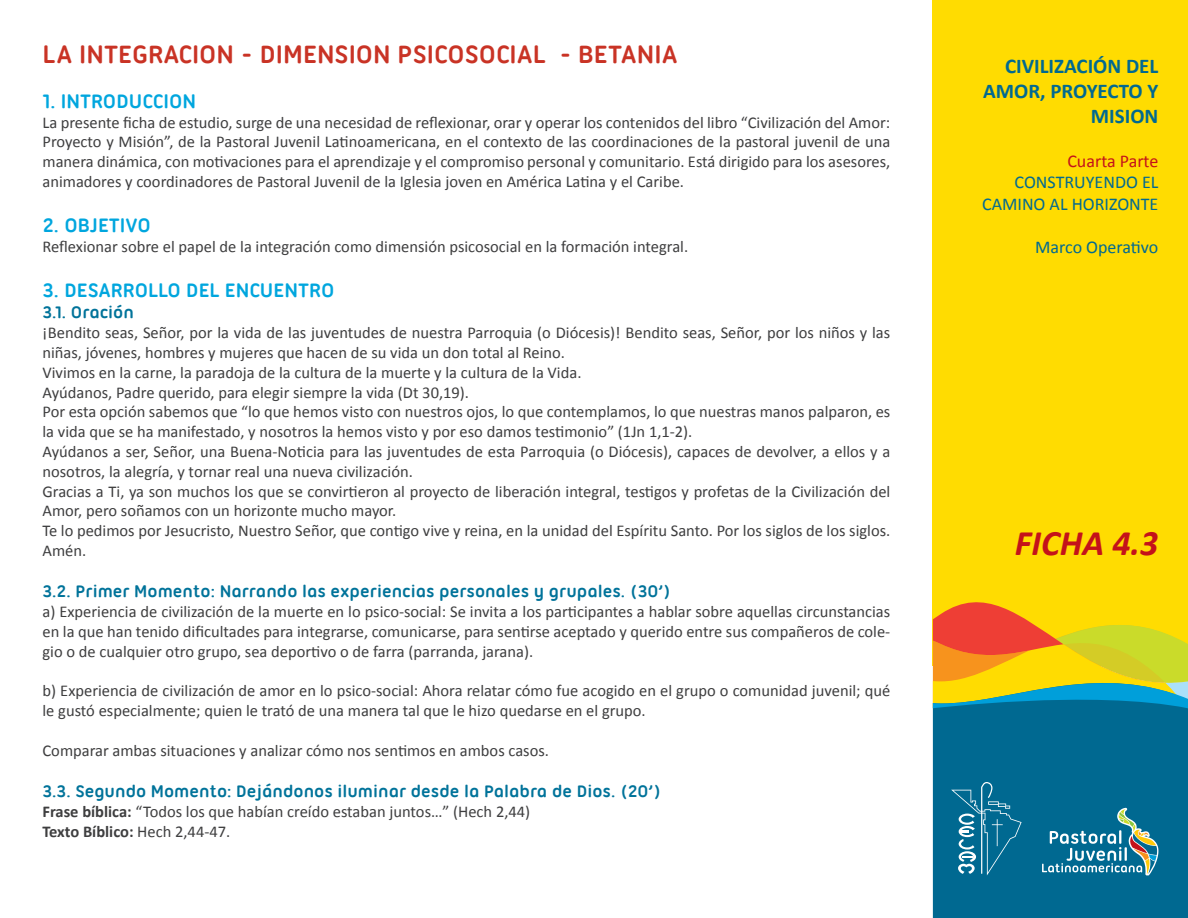
<style>
.page{position:relative;width:1188px;height:918px;background:#fff}
.page>*{position:absolute;margin:0;border:0;box-sizing:border-box;transform-origin:0 0}
.t1{font:italic 700 36px "Calibri";color:#c4121a}
.titulos{font:700 27px "Ubuntu Titling";color:#c93325}
.subtitulos{font:700 21px "Ubuntu Titling";color:#00a6de}
.t2{font:700 21px/25.2px "Calibri";color:#006991;text-align:right}
.subtitulo_3{font:700 18px "Ubuntu Titling";color:#00739a}
.t3{font:18px/21.6px "Calibri";color:#006991;text-align:right}
.t4{font:18px "Calibri";color:#c4121a}
.texto{font:16.5px/19.8px "Calibri";color:#3e3e3f}
.texto-2{font:700 16.5px "Calibri";color:#3e3e3f}
.s1{font-weight:700}
.s2{font-weight:400}
</style>
<div class="page">
<div style="left:933px;top:0;width:255px;height:666px;background:#ffdc01"></div>
<div style="left:933px;top:708px;width:255px;height:210px;background:#006991"></div>
<svg style="left:933px;top:602px;width:255px;height:106px"></svg>
<svg style="left:951px;top:782px;width:71px;height:93px;background:#1f7b9e"></svg>
<svg style="left:1042px;top:808px;width:116px;height:67px;background:#36859e"></svg>
<p class="titulos" style="left:43px;top:38px;width:637px">LA INTEGRACION - DIMENSION PSICOSOCIAL - BETANIA</p>
<p class="subtitulos" style="left:43px;top:89px;width:155px">1. INTRODUCCION</p>
<p class="texto" style="left:43px;top:111px;width:849px;text-align:justify">La presente ficha de estudio, surge de una necesidad de reflexionar, orar y operar los contenidos del libro “Civilización del Amor:<br>Proyecto y Misión”, de la Pastoral Juvenil Latinoamericana, en el contexto de las coordinaciones de la pastoral juvenil de una manera dinámica, con motivaciones para el aprendizaje y el compromiso personal y comunitario. Está dirigido para los asesores, animadores y coordinadores de Pastoral Juvenil de la Iglesia joven en América Latina y el Caribe.</p>
<p class="subtitulos" style="left:43px;top:213px;width:110px">2. OBJETIVO</p>
<p class="texto" style="left:43px;top:236px;width:647px">Reflexionar sobre el papel de la integración como dimensión psicosocial en la formación integral.</p>
<p class="subtitulos" style="left:43px;top:278px;width:293px">3. DESARROLLO DEL ENCUENTRO</p>
<p class="subtitulo_3" style="left:43px;top:302px;width:93px">3.1. Oración</p>
<p class="texto" style="left:43px;top:322px;width:849px">¡Bendito seas, Señor, por la vida de las juventudes de nuestra Parroquia (o Diócesis)! Bendito seas, Señor, por los niños y las niñas, jóvenes, hombres y mujeres que hacen de su vida un don total al Reino.</p>
<p class="texto" style="left:43px;top:362px;width:540px">Vivimos en la carne, la paradoja de la cultura de la muerte y la cultura de la Vida.</p>
<p class="texto" style="left:43px;top:381px;width:428px">Ayúdanos, Padre querido, para elegir siempre la vida (Dt 30,19).</p>
<p class="texto" style="left:43px;top:401px;width:849px">Por esta opción sabemos que “lo que hemos visto con nuestros ojos, lo que contemplamos, lo que nuestras manos palparon, es la vida que se ha manifestado, y nosotros la hemos visto y por eso damos testimonio” (1Jn 1,1-2).</p>
<p class="texto" style="left:43px;top:441px;width:849px">Ayúdanos a ser, Señor, una Buena-Noticia para las juventudes de esta Parroquia (o Diócesis), capaces de devolver, a ellos y a nosotros, la alegría, y tornar real una nueva civilización.</p>
<p class="texto" style="left:43px;top:480px;width:849px">Gracias a Ti, ya son muchos los que se convirtieron al proyecto de liberación integral, testigos y profetas de la Civilización del<br>Amor, pero soñamos con un horizonte mucho mayor.</p>
<p class="texto" style="left:43px;top:520px;width:849px">Te lo pedimos por Jesucristo, Nuestro Señor, que contigo vive y reina, en la unidad del Espíritu Santo. Por los siglos de los siglos.</p>
<p class="texto" style="left:43px;top:540px;width:45px">Amén.</p>
<p class="subtitulo_3" style="left:43px;top:581px;width:630px">3.2. Primer Momento: Narrando las experiencias personales y grupales. (30’)</p>
<p class="texto" style="left:43px;top:601px;width:849px;text-align:justify">a) Experiencia de civilización de la muerte en lo psico-social: Se invita a los participantes a hablar sobre aquellas circunstancias en la que han tenido dificultades para integrarse, comunicarse, para sentirse aceptado y querido entre sus compañeros de cole&shy;gio o de cualquier otro grupo, sea deportivo o de farra (parranda, jarana).</p>
<p class="texto" style="left:43px;top:680px;width:849px">b) Experiencia de civilización de amor en lo psico-social: Ahora relatar cómo fue acogido en el grupo o comunidad juvenil; qué le gustó especialmente; quien le trató de una manera tal que le hizo quedarse en el grupo.</p>
<p class="texto" style="left:43px;top:740px;width:508px">Comparar ambas situaciones y analizar cómo nos sentimos en ambos casos.</p>
<p class="subtitulo_3" style="left:43px;top:781px;width:620px">3.3. Segundo Momento: Dejándonos iluminar desde la Palabra de Dios. (20’)</p>
<p class="texto" style="left:43px;top:801px;width:489px"><span class="s1">Frase bíblica:</span> “Todos los que habían creído estaban juntos…” (Hech 2,44)</p>
<p class="texto-2" style="left:43px;top:821px;width:189px">Texto Bíblico: <span class="s2">Hech 2,44-47.</span></p>
<p class="t2" style="left:983px;top:52px;width:177px">CIVILIZACIÓN DEL<br>AMOR, PROYECTO Y<br>MISION</p>
<p class="t4" style="left:1067px;top:149px;width:93px">Cuarta Parte</p>
<p class="t3" style="left:982px;top:171px;width:178px">CONSTRUYENDO EL<br>CAMINO AL HORIZONTE</p>
<p class="t3" style="left:1035px;top:235px;width:125px">Marco Operativo</p>
<h1 class="t1" style="left:1015px;top:521px;width:145px">FICHA 4.3</h1>
</div>
